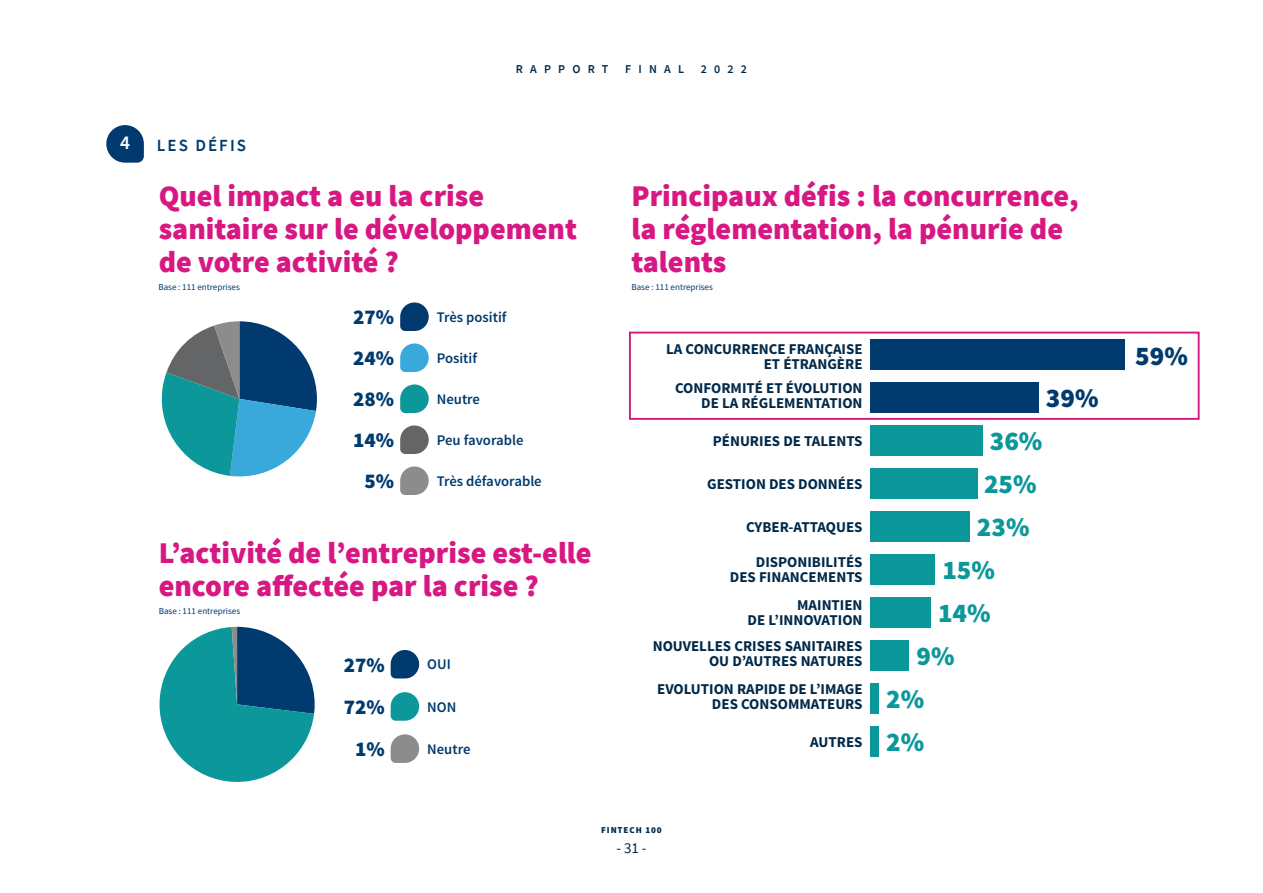
<style>
.page{position:relative;width:1263px;height:893px;background:#fff}
.page>*{position:absolute;margin:0;border:0;box-sizing:border-box;transform-origin:0 0}
.t1{font:900 30px/33px "Source Sans Pro";color:#d81882}
.t2{font:900 27px "Source Sans Pro";color:#0c989a}
.t3{font:900 27px "Source Sans Pro";color:#003a6e}
.t4{font:900 21px "Source Sans Pro";color:#003a6e}
.t5{font:600 19.5px "Source Sans Pro";color:#fff}
.t6{font:600 16.95px "Source Sans Pro";letter-spacing:.12em;color:#003a6e}
.t7{font:700 15px/15px "Source Sans Pro";color:#002949;text-align:right}
.t8{font:15px "Source Sans Pro";color:#002949}
.t9{font:600 14.7px "Source Sans Pro";color:#003a6e}
.t10{font:600 12px "Source Sans Pro";letter-spacing:.6em;color:#002949}
.t11{font:9px "Source Sans Pro";color:#003a6e}
.t12{font:900 9px "Source Sans Pro";letter-spacing:.1em;color:#002949}
</style>
<div class="page">
<svg style="left:106px;top:125px;width:38px;height:38px"></svg>
<svg style="left:161px;top:321px;width:156px;height:156px"></svg>
<svg style="left:400px;top:302px;width:29px;height:29px"></svg>
<svg style="left:400px;top:343px;width:29px;height:29px"></svg>
<svg style="left:400px;top:384px;width:29px;height:29px"></svg>
<svg style="left:400px;top:425px;width:29px;height:29px"></svg>
<svg style="left:400px;top:466px;width:29px;height:29px"></svg>
<svg style="left:159px;top:627px;width:156px;height:155px"></svg>
<svg style="left:391px;top:650px;width:28px;height:28px"></svg>
<svg style="left:391px;top:692px;width:28px;height:29px"></svg>
<svg style="left:391px;top:734px;width:28px;height:29px"></svg>
<div style="left:870px;top:339px;width:255px;height:30px;background:#003a6e"></div>
<div style="left:870px;top:382px;width:168px;height:31px;background:#003a6e"></div>
<div style="left:870px;top:425px;width:112px;height:31px;background:#0c989a"></div>
<div style="left:870px;top:468px;width:108px;height:31px;background:#0c989a"></div>
<div style="left:870px;top:512px;width:99px;height:30px;background:#0c989a"></div>
<div style="left:870px;top:555px;width:65px;height:30px;background:#0c989a"></div>
<div style="left:870px;top:598px;width:60px;height:30px;background:#0c989a"></div>
<div style="left:870px;top:641px;width:39px;height:30px;background:#0c989a"></div>
<div style="left:870px;top:684px;width:9px;height:30px;background:#0c989a"></div>
<div style="left:870px;top:727px;width:9px;height:30px;background:#0c989a"></div>
<div style="left:629px;top:332px;width:570px;height:88px;border:2px solid #d81882"></div>
<h3 class="t5" style="left:120px;top:130px;width:11px">4</h3>
<p class="t6" style="left:157px;top:134px;width:91px">LES DÉFIS</p>
<p class="t10" style="left:516px;top:61px;width:94px">RAPPORT</p>
<p class="t10" style="left:625px;top:61px;width:60px">FINAL</p>
<p class="t10" style="left:701px;top:61px;width:48px">2022</p>
<h1 class="t1" style="left:159px;top:179px;width:420px">Quel impact a eu la crise sanitaire sur le développement de votre activité ?</h1>
<p class="t11" style="left:158px;top:281px;width:83px">Base : 111 entreprises</p>
<h3 class="t4" style="left:353px;top:303px;width:42px">27%</h3>
<p class="t9" style="left:437px;top:308px;width:71px">Très positif</p>
<h3 class="t4" style="left:353px;top:344px;width:42px">24%</h3>
<p class="t9" style="left:437px;top:349px;width:42px">Positif</p>
<h3 class="t4" style="left:353px;top:385px;width:42px">28%</h3>
<p class="t9" style="left:437px;top:390px;width:45px">Neutre</p>
<h3 class="t4" style="left:353px;top:426px;width:42px">14%</h3>
<p class="t9" style="left:437px;top:431px;width:88px">Peu favorable</p>
<h3 class="t4" style="left:365px;top:467px;width:31px">5%</h3>
<p class="t9" style="left:437px;top:472px;width:106px">Très défavorable</p>
<h1 class="t1" style="left:159px;top:535px;width:434px">L’activité de l’entreprise est-elle encore affectée par la crise ?</h1>
<p class="t11" style="left:159px;top:605px;width:83px">Base : 111 entreprises</p>
<h3 class="t4" style="left:344px;top:651px;width:42px">27%</h3>
<p class="t9" style="left:427px;top:655px;width:25px">OUI</p>
<h3 class="t4" style="left:344px;top:693px;width:42px">72%</h3>
<p class="t9" style="left:427px;top:697px;width:31px">NON</p>
<h3 class="t4" style="left:355px;top:735px;width:31px">1%</h3>
<p class="t9" style="left:427px;top:740px;width:45px">Neutre</p>
<h1 class="t1" style="left:631px;top:179px;width:449px">Principaux défis : la concurrence, la réglementation, la pénurie de talents</h1>
<p class="t11" style="left:631px;top:281px;width:83px">Base : 111 entreprises</p>
<p class="t7" style="left:666px;top:342px;width:198px">LA CONCURRENCE FRANÇAISE<br>ET ÉTRANGÈRE</p>
<h2 class="t3" style="left:1135px;top:339px;width:54px">59%</h2>
<p class="t7" style="left:675px;top:381px;width:189px">CONFORMITÉ ET ÉVOLUTION<br>DE LA RÉGLEMENTATION</p>
<p class="t7" style="left:713px;top:434px;width:151px">PÉNURIES DE TALENTS</p>
<p class="t7" style="left:707px;top:477px;width:157px">GESTION DES DONNÉES</p>
<p class="t7" style="left:746px;top:520px;width:118px">CYBER-ATTAQUES</p>
<p class="t7" style="left:730px;top:555px;width:134px">DISPONIBILITÉS<br>DES FINANCEMENTS</p>
<p class="t7" style="left:747px;top:598px;width:117px">MAINTIEN<br>DE L’INNOVATION</p>
<p class="t7" style="left:653px;top:639px;width:211px">NOUVELLES CRISES SANITAIRES<br>OU D’AUTRES NATURES</p>
<p class="t7" style="left:657px;top:682px;width:207px">EVOLUTION RAPIDE DE L’IMAGE<br>DES CONSOMMATEURS</p>
<p class="t7" style="left:810px;top:735px;width:54px">AUTRES</p>
<h2 class="t3" style="left:1046px;top:380px;width:54px">39%</h2>
<h2 class="t2" style="left:990px;top:423px;width:54px">36%</h2>
<h2 class="t2" style="left:984px;top:466px;width:54px">25%</h2>
<h2 class="t2" style="left:977px;top:509px;width:54px">23%</h2>
<h2 class="t2" style="left:942px;top:552px;width:54px">15%</h2>
<h2 class="t2" style="left:938px;top:595px;width:54px">14%</h2>
<h2 class="t2" style="left:916px;top:638px;width:40px">9%</h2>
<h2 class="t2" style="left:886px;top:681px;width:40px">2%</h2>
<h2 class="t2" style="left:886px;top:724px;width:40px">2%</h2>
<p class="t12" style="left:601px;top:824px;width:62px">FINTECH 100</p>
<p class="t8" style="left:616px;top:838px;width:32px">- 31 -</p>
</div>
